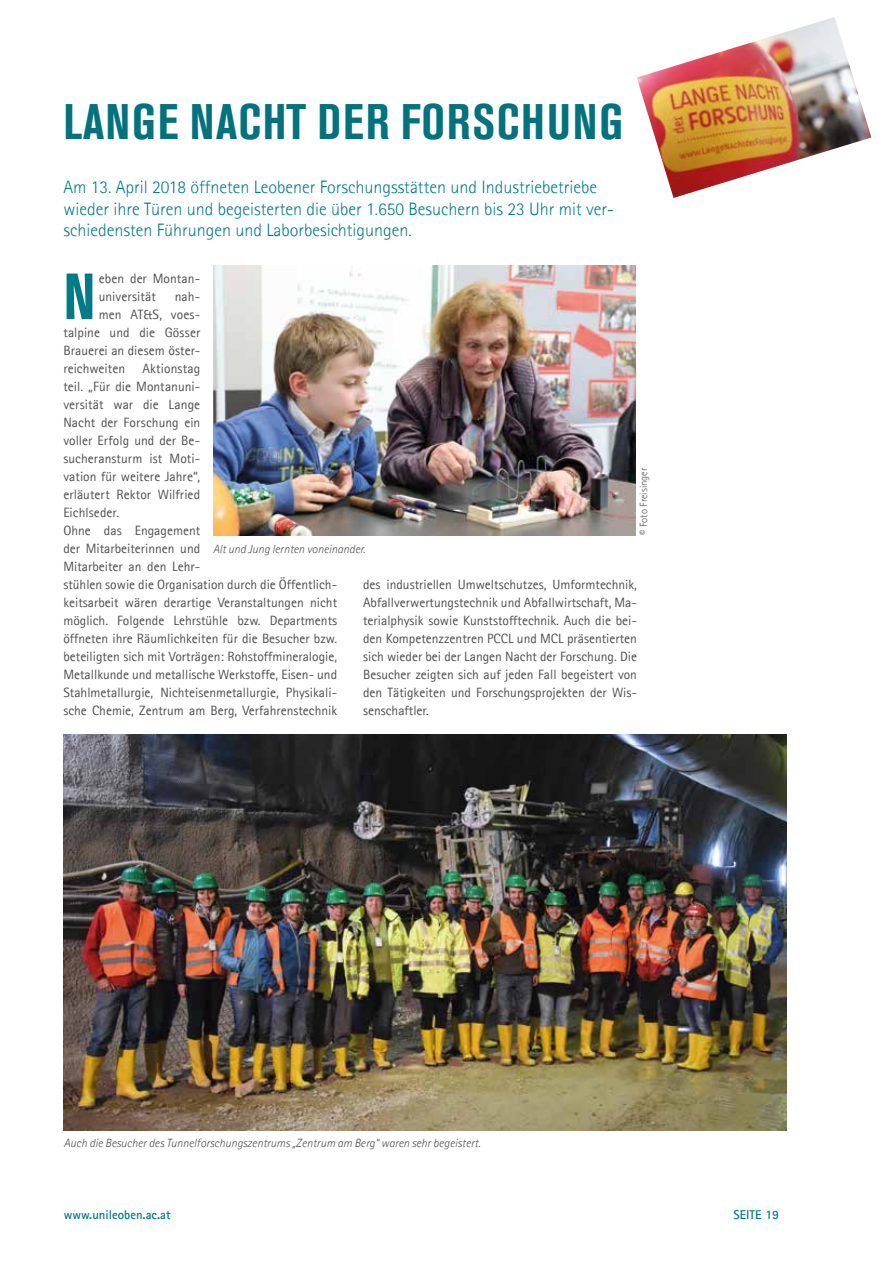
<style>
.page{position:relative;width:893px;height:1263px;background:#fff}
.page>*{position:absolute;margin:0;border:0;box-sizing:border-box;transform-origin:0 0}
.t1{font:700 condensed 64.5px "Akzidenz Grotesk BE";color:#007c88}
.t2{font:700 condensed 49.5px "Akzidenz Grotesk BE";letter-spacing:.035em;color:#00737e}
.t3{font:300 18px/21.6px "Agfa Rotis Sans Serif";color:#007c88}
.t4{font:13.5px/18px "Agfa Rotis Sans Serif";color:#50504f}
.t5{font:700 12.75px "Agfa Rotis Sans Serif";color:#007c88}
.t6{font:italic 300 12px "Agfa Rotis Sans Serif";color:#50504f}
.t7{font:300 10.5px "Agfa Rotis Sans Serif";color:#555454}
</style>
<div class="page">
<img style="left:64px;top:734px;width:723px;height:396px">
<img style="left:213px;top:265px;width:423px;height:270px">
<img style="left:637px;top:17px;width:234px;height:181px">
<h2 class="t2" style="left:63px;top:94px;width:561px">LANGE NACHT DER FORSCHUNG</h2>
<h3 class="t3" style="left:63px;top:176px;width:552px">Am 13. April 2018 öffneten Leobener Forschungsstätten und Industriebetriebe wieder ihre Türen und begeisterten die über 1.650 Besuchern bis 23 Uhr mit ver&shy;schiedensten Führungen und Laborbesichtigungen.</h3>
<h1 class="t1" style="left:63px;top:260px;width:34px">N</h1>
<p class="t4" style="left:99px;top:269px;width:103px">eben der Montan&shy;universität</p>
<p class="t4" style="left:175px;top:287px;width:27px">nah-</p>
<p class="t4" style="left:99px;top:305px;width:103px">men AT&amp;S, voes-</p>
<p class="t4" style="left:63px;top:323px;width:138px">talpine und die Gösser</p>
<p class="t4" style="left:63px;top:341px;width:138px">Brauerei an diesem öster-</p>
<p class="t4" style="left:63px;top:359px;width:63px">reichweiten</p>
<p class="t4" style="left:63px;top:359px;width:275px;text-indent:79px">Aktionstag<br>teil. „Für die Montanuni-<br>versität war die Lange<br>Nacht der Forschung ein<br>voller Erfolg und der Be-<br>sucheransturm ist Moti-<br>vation für weitere Jahre“,<br>erläutert Rektor Wilfried<br>Eichlseder.<br>Ohne das Engagement<br>der Mitarbeiterinnen und<br>Mitarbeiter an den Lehr-<br>stühlen sowie die Organisation durch die Öffentlich&shy;keitsarbeit wären derartige Veranstaltungen nicht möglich. Folgende Lehrstühle bzw. Departments öffneten ihre Räumlichkeiten für die Besucher bzw. beteiligten sich mit Vorträgen: Rohstoffmineralogie, Metallkunde und metallische Werkstoffe, Eisen- und Stahlmetallurgie, Nichteisenmetallurgie, Physikali&shy;sche Chemie, Zentrum am Berg, Verfahrenstechnik</p>
<p class="t7" style="left:638px;top:535px;width:69px;rotate:-90deg">© Foto Freisinger</p>
<p class="t6" style="left:213px;top:542px;width:154px">Alt und Jung lernten voneinander.</p>
<p class="t4" style="left:363px;top:575px;width:275px;text-align:justify">des industriellen Umweltschutzes, Umformtechnik, Abfallverwertungstechnik und Abfallwirtschaft, Ma&shy;terialphysik sowie Kunststofftechnik. Auch die bei&shy;den Kompetenzzentren PCCL und MCL präsentierten sich wieder bei der Langen Nacht der Forschung. Die Besucher zeigten sich auf jeden Fall begeistert von den Tätigkeiten und Forschungsprojekten der Wis&shy;senschaftler.</p>
<p class="t6" style="left:64px;top:1136px;width:418px">Auch die Besucher des Tunnelforschungszentrums „Zentrum am Berg“ waren sehr begeistert.</p>
<p class="t5" style="left:64px;top:1207px;width:108px">www.unileoben.ac.at</p>
<p class="t5" style="left:733px;top:1207px;width:47px">SEITE 19</p>
</div>
